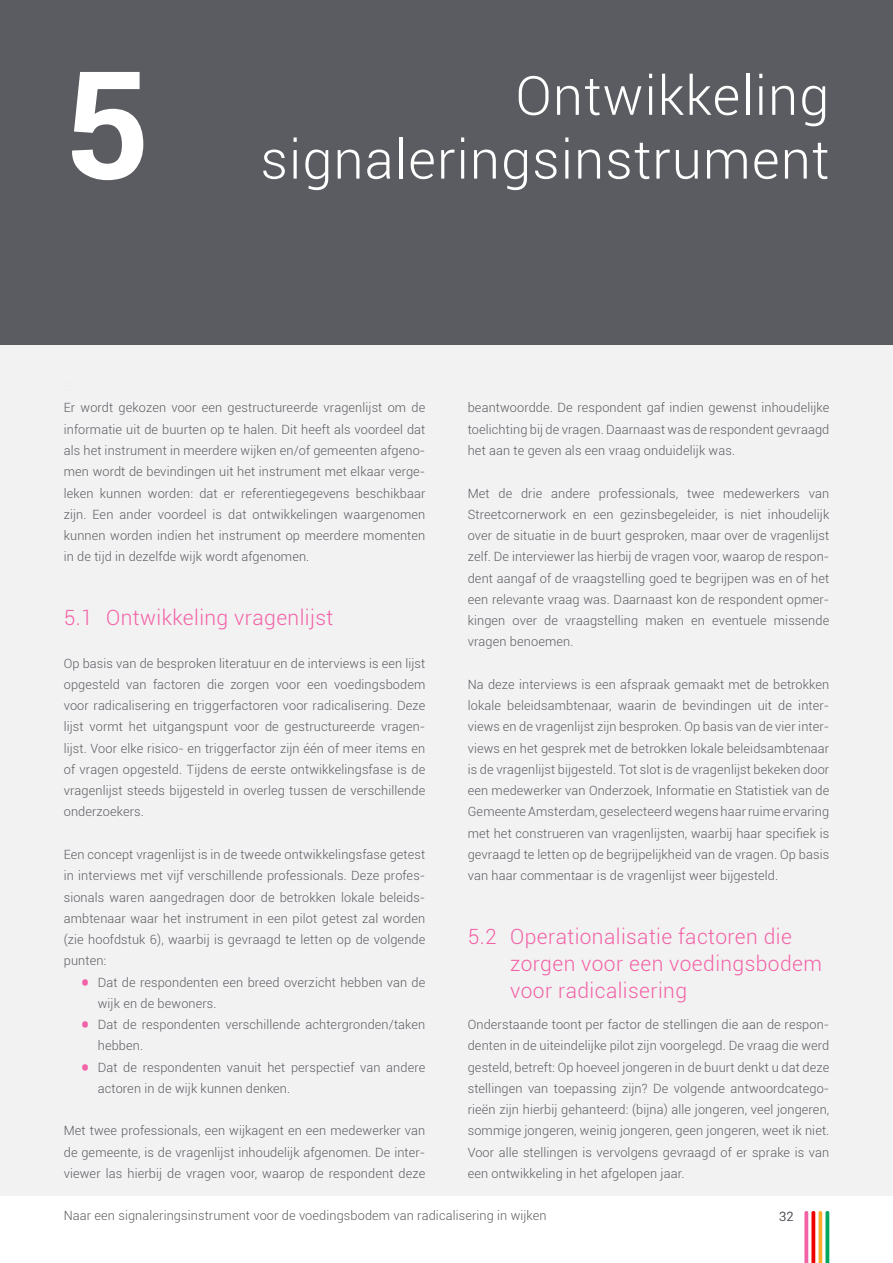
<style>
.page{position:relative;width:893px;height:1263px;background:#fff}
.page>*{position:absolute;margin:0;border:0;box-sizing:border-box;transform-origin:0 0}
.Hoofdstukcijfer{font:700 150px "Roboto";color:#fff}
._1e_onderverdeling{font:300 54px "Roboto";letter-spacing:.02em;color:#fff}
.t1{font:300 21px/27px "Roboto";letter-spacing:.02em;color:#f262a6}
.Broodtekst{font:300 12.75px/21.3px "Roboto";letter-spacing:.01em;color:#5b5c61;text-align:justify}
.s1{font-weight:700;font-size:24px;color:#f262a6}
</style>
<div class="page">
<div style="left:0;top:344px;width:893px;height:852px;background:#f2f2f3"></div>
<div style="left:0;top:0;width:893px;height:344px;background:#5b5c61"></div>
<svg style="left:805px;top:1211px;width:24px;height:52px"></svg>
<p class="Hoofdstukcijfer" style="left:64px;top:19px;width:88px">5</p>
<p class="_1e_onderverdeling" style="left:515px;top:58px;width:315px">Ontwikkeling</p>
<p class="_1e_onderverdeling" style="left:260px;top:122px;width:570px">signaleringsinstrument</p>
<p class="Broodtekst" style="left:64px;top:397px;width:363px">Er wordt gekozen voor een gestructureerde vragenlijst om de informatie uit de buurten op te halen. Dit heeft als voordeel dat als het instrument in meerdere wijken en/of gemeenten afgeno&shy;men wordt de bevindingen uit het instrument met elkaar verge&shy;leken kunnen worden: dat er referentiegegevens beschikbaar zijn. Een ander voordeel is dat ontwikkelingen waargenomen kunnen worden indien het instrument op meerdere momenten in de tijd in dezelfde wijk wordt afgenomen.</p>
<p class="t1" style="left:64px;top:603px;width:271px">5.1 Ontwikkeling vragenlijst</p>
<p class="Broodtekst" style="left:64px;top:652px;width:363px">Op basis van de besproken literatuur en de interviews is een lijst opgesteld van factoren die zorgen voor een voedingsbodem voor radicalisering en triggerfactoren voor radicalisering. Deze lijst vormt het uitgangspunt voor de gestructureerde vragen&shy;lijst. Voor elke risico- en triggerfactor zijn één of meer items en of vragen opgesteld. Tijdens de eerste ontwikkelingsfase is de vragenlijst steeds bijgesteld in overleg tussen de verschillende onderzoekers.</p>
<p class="Broodtekst" style="left:64px;top:843px;width:363px">Een concept vragenlijst is in de tweede ontwikkelingsfase getest in interviews met vijf verschillende professionals. Deze profes&shy;sionals waren aangedragen door de betrokken lokale beleids&shy;ambtenaar waar het instrument in een pilot getest zal worden (zie hoofdstuk 6), waarbij is gevraagd te letten op de volgende punten:</p>
<p class="Broodtekst" style="left:98px;top:971px;width:329px;text-indent:-17px"><span class="s1">•</span> Dat de respondenten een breed overzicht hebben van de wijk en de bewoners.</p>
<p class="Broodtekst" style="left:98px;top:1013px;width:329px;text-indent:-17px"><span class="s1">•</span> Dat de respondenten verschillende achtergronden/taken hebben.</p>
<p class="Broodtekst" style="left:98px;top:1056px;width:329px;text-indent:-17px"><span class="s1">•</span> Dat de respondenten vanuit het perspectief van andere actoren in de wijk kunnen denken.</p>
<p class="Broodtekst" style="left:64px;top:1120px;width:363px">Met twee professionals, een wijkagent en een medewerker van de gemeente, is de vragenlijst inhoudelijk afgenomen. De inter&shy;viewer las hierbij de vragen voor, waarop de respondent deze</p>
<p class="Broodtekst" style="left:468px;top:397px;width:363px">beantwoordde. De respondent gaf indien gewenst inhoudelijke toelichting bij de vragen. Daarnaast was de respondent gevraagd het aan te geven als een vraag onduidelijk was.</p>
<p class="Broodtekst" style="left:468px;top:482px;width:363px">Met de drie andere professionals, twee medewerkers van Streetcornerwork en een gezinsbegeleider, is niet inhoudelijk over de situatie in de buurt gesproken, maar over de vragenlijst zelf. De interviewer las hierbij de vragen voor, waarop de respon&shy;dent aangaf of de vraagstelling goed te begrijpen was en of het een relevante vraag was. Daarnaast kon de respondent opmer&shy;kingen over de vraagstelling maken en eventuele missende vragen benoemen.</p>
<p class="Broodtekst" style="left:468px;top:673px;width:363px">Na deze interviews is een afspraak gemaakt met de betrokken lokale beleidsambtenaar, waarin de bevindingen uit de inter&shy;views en de vragenlijst zijn besproken. Op basis van de vier inter&shy;views en het gesprek met de betrokken lokale beleidsambtenaar is de vragenlijst bijgesteld. Tot slot is de vragenlijst bekeken door een medewerker van Onderzoek, Informatie en Statistiek van de Gemeente Amsterdam, geselecteerd wegens haar ruime ervaring met het construeren van vragenlijsten, waarbij haar specifiek is gevraagd te letten op de begrijpelijkheid van de vragen. Op basis van haar commentaar is de vragenlijst weer bijgesteld.</p>
<p class="t1" style="left:510px;top:922px;width:313px;text-indent:-43px">5.2 Operationalisatie factoren die zorgen voor een voedingsbodem voor radicalisering</p>
<p class="Broodtekst" style="left:468px;top:1013px;width:363px">Onderstaande toont per factor de stellingen die aan de respon&shy;denten in de uiteindelijke pilot zijn voorgelegd. De vraag die werd gesteld, betreft: Op hoeveel jongeren in de buurt denkt u dat deze stellingen van toepassing zijn? De volgende antwoordcatego&shy;rieën zijn hierbij gehanteerd: (bijna) alle jongeren, veel jongeren, sommige jongeren, weinig jongeren, geen jongeren, weet ik niet.<br>Voor alle stellingen is vervolgens gevraagd of er sprake is van een ontwikkeling in het afgelopen jaar.</p>
<p class="Broodtekst" style="left:64px;top:1205px;width:484px">Naar een signaleringsinstrument voor de voedingsbodem van radicalisering in wijken</p>
<p class="Broodtekst" style="left:779px;top:1205px;width:16px">32</p>
</div>
